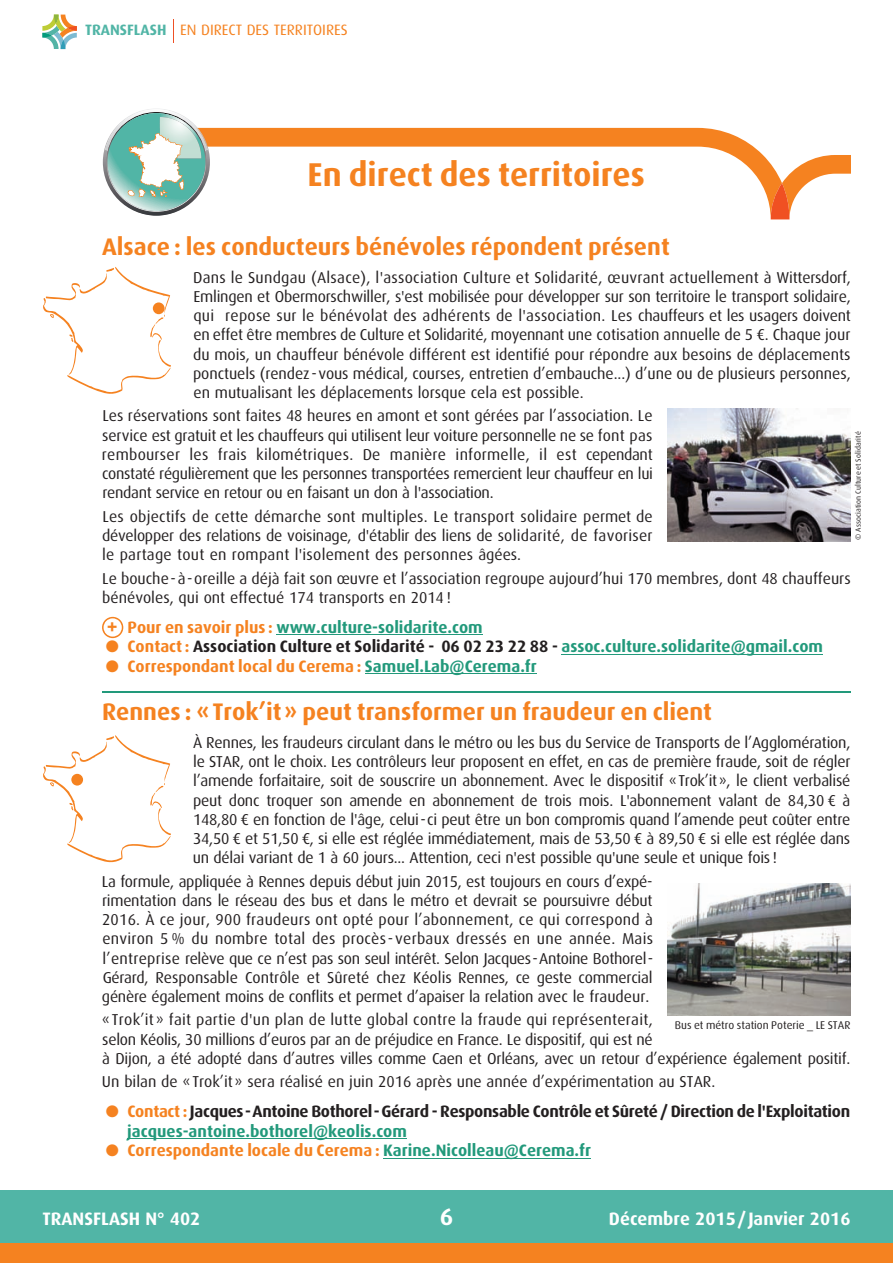
<style>
.page{position:relative;width:893px;height:1263px;background:#fff}
.page>*{position:absolute;margin:0;border:0;box-sizing:border-box;transform-origin:0 0}
.t1{font:700 33px "Dax OT";color:#f58220}
.t2{font:700 24px "Dax OT";color:#f58220}
.t3{font:700 24px "Dax OT";color:#fff}
.t4{font:700 21.75px "Dax OT";color:#f58220}
.t5{font:700 18px "Dax OT";color:#fff}
.t6{font:700 16.5px/19.5px "Dax OT";letter-spacing:-.02em;color:#231f20}
.t7{font:700 16.5px "Dax OT";color:#f58220}
.t8{font:700 16.5px "Dax OT";color:#231f20}
.t9{font:700 16.5px "Dax OT";color:#22997b}
.t10{font:15.75px/19.2px "Dax OT";color:#231f20;text-align:justify}
.t11{font:15px "Dax OT";color:#f58220}
.t12{font:11.25px "Dax OT";color:#231f20}
.t13{font:7.5px "Dax OT";letter-spacing:.01em;color:#231f20}
.s1{font-family:"Dax";font-weight:700;color:#51b5a6}
.s2{color:#f58220}
.s3{color:#22997b}
</style>
<div class="page">
<div style="left:0;top:1233px;width:893px;height:30px;background:#f58220"></div>
<div style="left:0;top:1190px;width:893px;height:52px;background:#51b5a6"></div>
<svg style="left:173px;top:19px;width:1px;height:23px"></svg>
<svg style="left:42px;top:15px;width:35px;height:34px"></svg>
<hr style="left:276px;top:634px;width:207px;height:1px;background:#22997b">
<hr style="left:561px;top:654px;width:262px;height:1px;background:#22997b">
<hr style="left:365px;top:673px;width:172px;height:1px;background:#22997b">
<hr style="left:128px;top:1138px;width:279px;height:1px;background:#22997b">
<hr style="left:383px;top:1157px;width:208px;height:1px;background:#22997b">
<svg style="left:102px;top:617px;width:21px;height:21px"></svg>
<svg style="left:210px;top:128px;width:561px;height:91px"></svg>
<svg style="left:771px;top:155px;width:80px;height:64px"></svg>
<svg style="left:103px;top:109px;width:107px;height:107px"></svg>
<svg style="left:43px;top:267px;width:128px;height:127px"></svg>
<div style="left:153px;top:302px;width:12px;height:12px;background:#f58220;border-radius:50%"></div>
<img style="left:668px;top:409px;width:182px;height:132px">
<img style="left:668px;top:883px;width:182px;height:132px">
<svg style="left:43px;top:735px;width:128px;height:127px"></svg>
<div style="left:71px;top:774px;width:12px;height:11px;background:#f58220;border-radius:50%"></div>
<hr style="left:102px;top:691px;width:748px;height:1px;background:#22997b">
<p class="t11" style="left:85px;top:25px;width:264px"><span class="s1">TRANSFLASH</span> EN DIRECT DES TERRITOIRES</p>
<h1 class="t1" style="left:308px;top:163px;width:339px">En direct des territoires</h1>
<h2 class="t2" style="left:102px;top:239px;width:569px">Alsace : les conducteurs bénévoles répondent présent</h2>
<p class="t10" style="left:193px;top:269px;width:659px">Dans le Sundgau (Alsace), l'association Culture et Solidarité, œuvrant actuellement à Wittersdorf, Emlingen et Obermorschwiller, s'est mobilisée pour développer sur son territoire le transport solidaire, qui repose sur le bénévolat des adhérents de l'association. Les chauffeurs et les usagers doivent en effet être membres de Culture et Solidarité, moyennant une cotisation annuelle de 5 €. Chaque jour du mois, un chauffeur bénévole différent est identifié pour répondre aux besoins de déplacements ponctuels (rendez-vous médical, courses, entretien d’embauche...) d’une ou de plusieurs personnes, en mutualisant les déplacements lorsque cela est possible.</p>
<p class="t10" style="left:102px;top:408px;width:553px">Les réservations sont faites 48 heures en amont et sont gérées par l’association. Le service est gratuit et les chauffeurs qui utilisent leur voiture personnelle ne se font pas rembourser les frais kilométriques. De manière informelle, il est cependant constaté régulièrement que les personnes transportées remercient leur chauffeur en lui rendant service en retour ou en faisant un don à l'association.</p>
<p class="t10" style="left:102px;top:508px;width:552px">Les objectifs de cette démarche sont multiples. Le transport solidaire permet de développer des relations de voisinage, d'établir des liens de solidarité, de favoriser le partage tout en rompant l'isolement des personnes âgées.</p>
<p class="t10" style="left:102px;top:570px;width:750px">Le bouche-à-oreille a déjà fait son œuvre et l’association regroupe aujourd’hui 170 membres, dont 48 chauffeurs bénévoles, qui ont effectué 174 transports en 2014 !</p>
<p class="t9" style="left:128px;top:621px;width:357px"><span class="s2">Pour en savoir plus :</span> www.culture-solidarite.com</p>
<p class="t8" style="left:106px;top:641px;width:719px"><span class="s2">● Contact :</span> Association Culture et Solidarité - 06 02 23 22 88 - <span class="s3">assoc.culture.solidarite@gmail.com</span></p>
<p class="t7" style="left:106px;top:660px;width:432px">● Correspondant local du Cerema : <span class="s3">Samuel.Lab@Cerema.fr</span></p>
<h2 class="t2" style="left:102px;top:704px;width:611px">Rennes : «Trok’it» peut transformer un fraudeur en client</h2>
<p class="t10" style="left:193px;top:735px;width:659px">À Rennes, les fraudeurs circulant dans le métro ou les bus du Service de Transports de l’Agglomération, le STAR, ont le choix. Les contrôleurs leur proposent en effet, en cas de première fraude, soit de régler l’amende forfaitaire, soit de souscrire un abonnement. Avec le dispositif «Trok’it», le client verbalisé peut donc troquer son amende en abonnement de trois mois. L'abonnement valant de 84,30 € à 148,80 € en fonction de l'âge, celui-ci peut être un bon compromis quand l’amende peut coûter entre 34,50 € et 51,50 €, si elle est réglée immédiatement, mais de 53,50 € à 89,50 € si elle est réglée dans un délai variant de 1 à 60 jours... Attention, ceci n'est possible qu'une seule et unique fois !</p>
<p class="t10" style="left:102px;top:873px;width:553px">La formule, appliquée à Rennes depuis début juin 2015, est toujours en cours d’expé&shy;rimentation dans le réseau des bus et dans le métro et devrait se poursuivre début 2016. À ce jour, 900 fraudeurs ont opté pour l’abonnement, ce qui correspond à environ 5 % du nombre total des procès-verbaux dressés en une année. Mais l’entreprise relève que ce n’est pas son seul intérêt. Selon Jacques-Antoine Bothorel-Gérard, Responsable Contrôle et Sûreté chez Kéolis Rennes, ce geste commercial génère également moins de conflits et permet d’apaiser la relation avec le fraudeur.</p>
<p class="t10" style="left:102px;top:1012px;width:750px;text-align:left">«Trok’it» fait partie d'un plan de lutte global contre la fraude qui représenterait,<br>selon Kéolis, 30 millions d’euros par an de préjudice en France. Le dispositif, qui est né<br>à Dijon, a été adopté dans d’autres villes comme Caen et Orléans, avec un retour d’expérience également positif.</p>
<p class="t10" style="left:102px;top:1074px;width:615px">Un bilan de «Trok’it» sera réalisé en juin 2016 après une année d’expérimentation au STAR.</p>
<p class="t6" style="left:127px;top:1104px;width:724px;text-indent:-22px"><span class="s2">● Contact :</span> Jacques-Antoine Bothorel-Gérard - Responsable Contrôle et Sûreté / Direction de l'Exploitation <span class="s3">jacques-antoine.bothorel@keolis.com</span></p>
<p class="t7" style="left:106px;top:1145px;width:487px">● Correspondante locale du Cerema : <span class="s3">Karine.Nicolleau@Cerema.fr</span></p>
<p class="t13" style="left:855px;top:540px;width:110px;rotate:-90deg">© Association Culture et Solidarité</p>
<h3 class="t4" style="left:106px;top:619px;width:14px">+</h3>
<p class="t12" style="left:675px;top:1021px;width:177px">Bus et métro station Poterie _ LE STAR</p>
<h2 class="t3" style="left:440px;top:1208px;width:15px">6</h2>
<p class="t5" style="left:43px;top:1212px;width:159px">TRANSFLASH N° 402</p>
<p class="t5" style="left:609px;top:1212px;width:243px">Décembre 2015/Janvier 2016</p>
</div>
